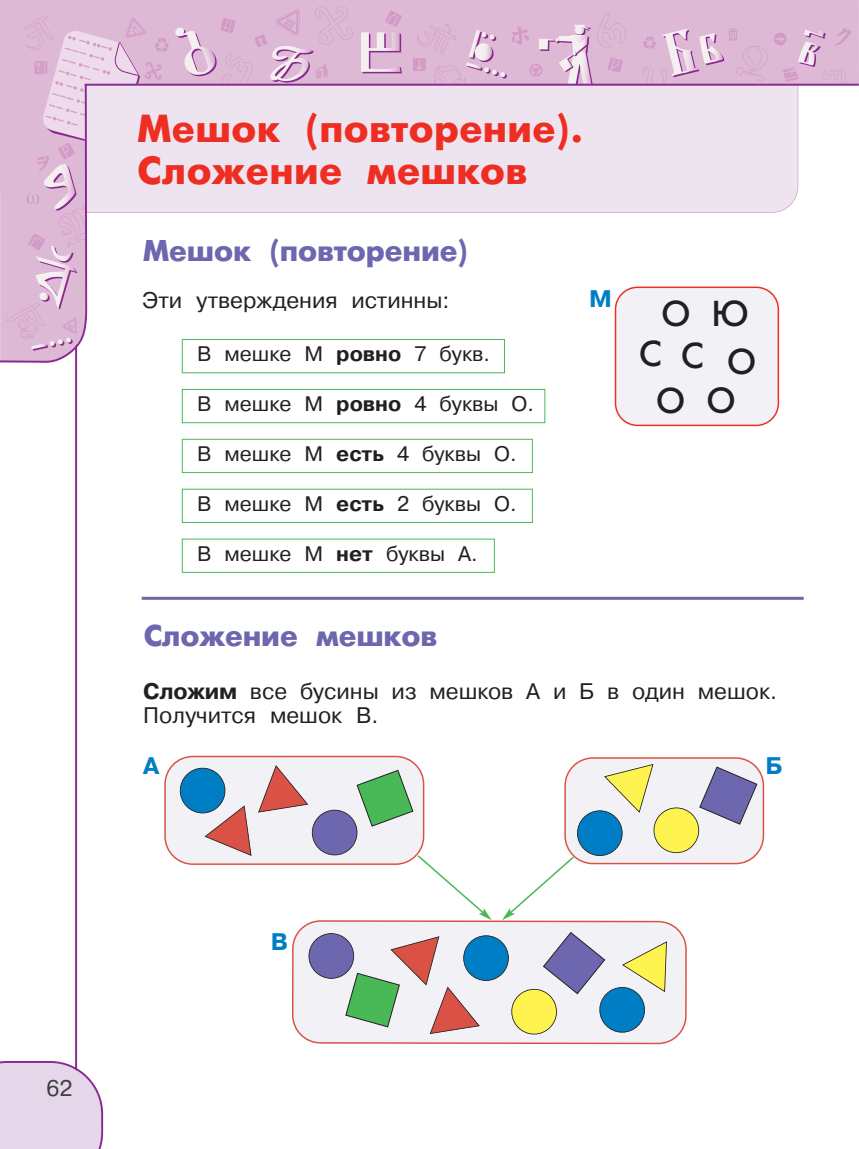
<style>
.page{position:relative;width:859px;height:1149px;background:#fff}
.page>*{position:absolute;margin:0;border:0;box-sizing:border-box;transform-origin:0 0}
.t1{font:700 39px/42px "Futuris C";letter-spacing:.01em;color:#ee2e22}
.t2{font:36px "Futuris C";color:#231f20}
.t3{font:700 30px "Futuris C";letter-spacing:-.005em;color:#6c67ae}
.t4{font:24px "Pragmatica Bold AC";color:#007ec5}
.t5{font:22.5px/24px "Pragmatica Book AC";color:#231f20}
.t6{font:22.5px "Pragmatica Book AC";color:#3e3e3f}
.t7{font:21px "Pragmatica Book AC";color:#231f20}
.s1{font-family:"Pragmatica Bold AC"}
</style>
<div class="page">
<hr style="left:75px;top:42px;width:2px;height:1038px;background:#892890">
<div style="left:169px;top:86px;width:629px;height:127px;background:#eee4f0"></div>
<div style="left:0;top:0;width:859px;height:85px;background:#deb9d6"></div>
<div style="left:774px;top:33px;width:12px;height:12px;background:#d29ac5;border-radius:50%"></div>
<svg style="left:385px;top:11px;width:17px;height:16px"></svg>
<svg style="left:176px;top:6px;width:177px;height:78px"></svg>
<svg style="left:362px;top:34px;width:40px;height:39px"></svg>
<svg style="left:642px;top:28px;width:126px;height:56px"></svg>
<img style="left:175px;top:27px;width:42px;height:49px">
<img style="left:270px;top:45px;width:42px;height:36px">
<img style="left:361px;top:32px;width:39px;height:40px">
<svg style="left:413px;top:13px;width:214px;height:71px"></svg>
<img style="left:574px;top:36px;width:14px;height:17px">
<img style="left:699px;top:33px;width:24px;height:31px">
<img style="left:662px;top:29px;width:36px;height:47px">
<svg style="left:775px;top:28px;width:76px;height:56px"></svg>
<img style="left:804px;top:30px;width:20px;height:7px">
<img style="left:798px;top:42px;width:21px;height:23px">
<svg style="left:0;top:15px;width:169px;height:348px"></svg>
<hr style="left:85px;top:84px;width:774px;height:2px;background:#892890">
<svg style="left:0;top:1060px;width:103px;height:88px;background:#e3d3e7"></svg>
<hr style="left:142px;top:596px;width:662px;height:3px;background:#6c67ae">
<div style="left:182px;top:339px;width:323px;height:34px;border:1px solid #49b857"></div>
<div style="left:182px;top:389px;width:363px;height:34px;border:1px solid #49b857"></div>
<div style="left:182px;top:439px;width:351px;height:34px;border:1px solid #49b857"></div>
<div style="left:182px;top:488px;width:351px;height:34px;border:1px solid #49b857"></div>
<svg style="left:292px;top:919px;width:395px;height:124px"></svg>
<svg style="left:345px;top:935px;width:135px;height:98px"></svg>
<div style="left:464px;top:935px;width:44px;height:45px;background:#007ec5;border-radius:50%"></div>
<div style="left:463px;top:935px;width:46px;height:45px;border:2px solid #231f20;border-radius:50%"></div>
<svg style="left:509px;top:931px;width:158px;height:105px"></svg>
<div style="left:309px;top:933px;width:45px;height:45px;background:#6c67ae;border-radius:50%"></div>
<div style="left:308px;top:932px;width:46px;height:46px;border:2px solid #231f20;border-radius:50%"></div>
<svg style="left:503px;top:757px;width:261px;height:162px"></svg>
<svg style="left:164px;top:755px;width:327px;height:164px"></svg>
<svg style="left:615px;top:286px;width:164px;height:140px"></svg>
<p class="t6" style="left:47px;top:1079px;width:28px">62</p>
<h1 class="t1" style="left:138px;top:112px;width:447px">Мешок (повторение).<br>Сложение мешков</h1>
<h3 class="t3" style="left:143px;top:240px;width:326px">Мешок (повторение)</h3>
<p class="t4" style="left:589px;top:290px;width:24px">М</p>
<p class="t5" style="left:142px;top:290px;width:309px">Эти утверждения истинны:</p>
<h2 class="t2" style="left:661px;top:299px;width:31px">О</h2>
<p class="t7" style="left:197px;top:346px;width:294px">В мешке М <span class="s1">ровно</span> 7 букв.</p>
<p class="t7" style="left:197px;top:396px;width:338px">В мешке М <span class="s1">ровно</span> 4 буквы О.</p>
<p class="t7" style="left:197px;top:446px;width:321px">В мешке М <span class="s1">есть</span> 4 буквы О.</p>
<p class="t7" style="left:197px;top:496px;width:321px">В мешке М <span class="s1">есть</span> 2 буквы О.</p>
<p class="t7" style="left:197px;top:546px;width:282px">В мешке М <span class="s1">нет</span> буквы А.</p>
<h2 class="t2" style="left:639px;top:340px;width:67px">С С</h2>
<h2 class="t2" style="left:656px;top:386px;width:31px">О</h2>
<h2 class="t2" style="left:711px;top:299px;width:39px">Ю</h2>
<h2 class="t2" style="left:727px;top:347px;width:31px">О</h2>
<h3 class="t3" style="left:144px;top:624px;width:295px">Сложение мешков</h3>
<p class="t5" style="left:143px;top:681px;width:635px"><span class="s1">Сложим</span> все бусины из мешков А и Б в один мешок.<br>Получится мешок В.</p>
<p class="t4" style="left:143px;top:756px;width:18px">А</p>
<p class="t4" style="left:765px;top:757px;width:19px">Б</p>
<p class="t4" style="left:271px;top:932px;width:19px">В</p>
</div>
